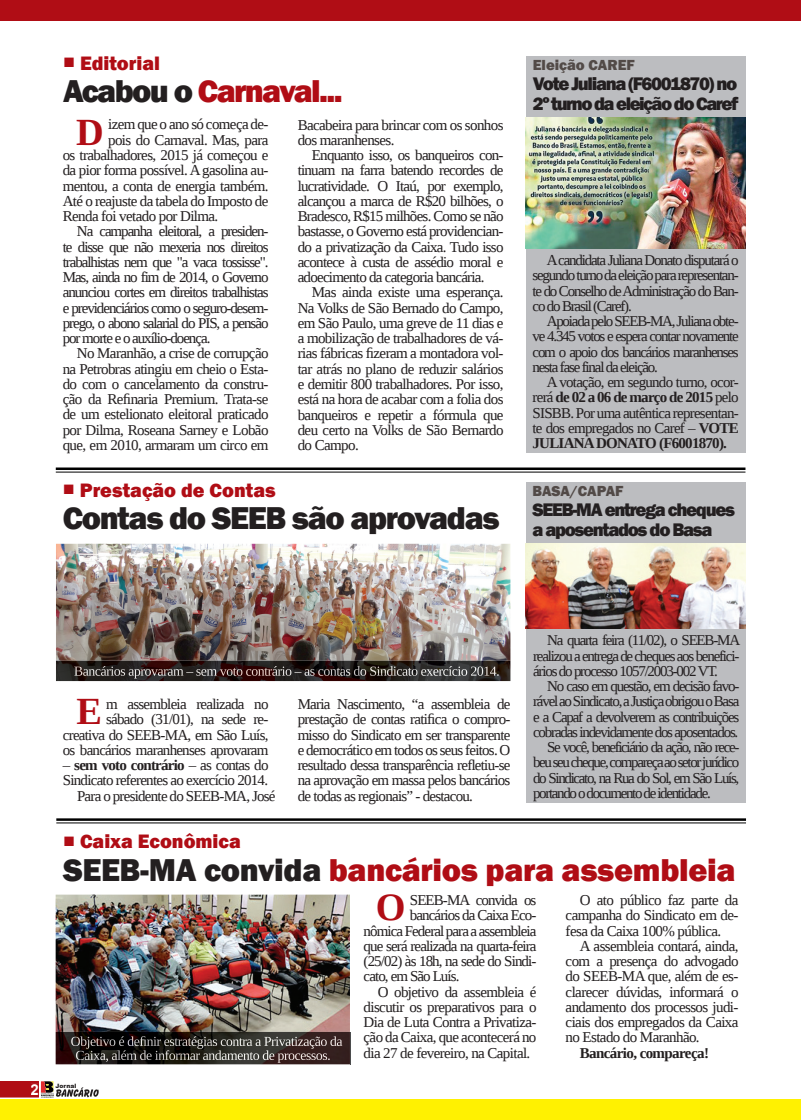
<style>
.page{position:relative;width:801px;height:1120px;background:#fff}
.page>*{position:absolute;margin:0;border:0;box-sizing:border-box;transform-origin:0 0}
.t1{font:700 38.25px "Liberation Serif";color:#b00d15}
.t2{font:800 32.5px "Franklin Gothic";letter-spacing:-.01em;color:#b00d15}
.t3{font:800 32.5px "Franklin Gothic";letter-spacing:-.04em;color:#231f20}
.t4{font:800 32.5px "Franklin Gothic";letter-spacing:-.05em;color:#b00d15}
.t5{font:800 20px "Franklin Gothic";color:#b00d15}
.t6{font:800 18.75px/20px "Franklin Gothic";letter-spacing:-.07em;color:#231f20}
.t7{font:15px/15.2px "Liberation Serif";letter-spacing:-.05em;color:#231f20;text-align:justify}
.t8{font:15px "Liberation Serif";letter-spacing:-.07em;color:#231f20}
.t9{font:15px "Liberation Serif";letter-spacing:-.08em;color:#231f20}
.t10{font:15px "Liberation Serif";letter-spacing:-.09em;color:#231f20}
.t11{font:700 15px "Liberation Serif";letter-spacing:-.045em;color:#231f20}
.t12{font:800 15px "Franklin Gothic";color:#524a47}
.t13{font:700 15px "Arial";color:#fff}
.t14{font:900 6px "Arial";color:#231f20}
.s1{color:#231f20}
.s2{font-weight:700}
.s3{font-weight:400}
</style>
<div class="page">
<svg style="left:0;top:1081px;width:99px;height:17px"></svg>
<div style="left:0;top:1099px;width:790px;height:21px;background:#fff101"></div>
<div style="left:0;top:0;width:790px;height:21px;background:#b00d15"></div>
<div style="left:790px;top:1099px;width:11px;height:21px;background:#fff101"></div>
<div style="left:790px;top:0;width:11px;height:21px;background:#b00d15"></div>
<hr style="left:56px;top:467px;width:689px;height:3px;background:#000">
<hr style="left:56px;top:472px;width:689px;height:1px;background:#000">
<div style="left:526px;top:56px;width:219px;height:396px;background:#bcbdc0"></div>
<img style="left:56px;top:894px;width:294px;height:138px">
<hr style="left:350px;top:1032px;width:1px;height:32px;background:#4b4c4d">
<img style="left:56px;top:1032px;width:294px;height:32px">
<img style="left:71px;top:1036px;width:271px;height:13px">
<img style="left:76px;top:1050px;width:254px;height:13px">
<img style="left:526px;top:118px;width:219px;height:131px">
<img style="left:56px;top:544px;width:454px;height:117px">
<img style="left:56px;top:661px;width:454px;height:20px">
<img style="left:74px;top:666px;width:425px;height:12px">
<div style="left:526px;top:483px;width:219px;height:320px;background:#bcbdc0"></div>
<hr style="left:56px;top:818px;width:690px;height:3px;background:#000">
<hr style="left:56px;top:822px;width:690px;height:1px;background:#000">
<img style="left:525px;top:544px;width:221px;height:84px">
<h3 class="t5" style="left:63px;top:50px;width:98px">■ Editorial</h3>
<h2 class="t4" style="left:63px;top:70px;width:281px"><span class="s1">Acabou o</span> Carnaval...</h2>
<h1 class="t1" style="left:76px;top:106px;width:29px">D</h1>
<p class="t7" style="left:108px;top:117px;width:162px">izem que o ano só começa de-</p>
<p class="t7" style="left:108px;top:132px;width:162px">pois do Carnaval. Mas, para</p>
<p class="t7" style="left:63px;top:147px;width:207px">os trabalhadores, 2015 já começou e</p>
<p class="t7" style="left:63px;top:163px;width:207px">da pior forma possível. A gasolina au-</p>
<p class="t7" style="left:63px;top:178px;width:207px">mentou, a conta de energia também.</p>
<p class="t7" style="left:63px;top:193px;width:207px">Até o reajuste da tabela do Imposto de</p>
<p class="t7" style="left:63px;top:208px;width:157px">Renda foi vetado por Dilma.</p>
<p class="t8" style="left:77px;top:222px;width:193px">Na campanha eleitoral, a presiden-</p>
<p class="t8" style="left:63px;top:237px;width:207px">te disse que não mexeria nos direitos</p>
<p class="t8" style="left:63px;top:252px;width:207px">trabalhistas nem que "a vaca tossisse".</p>
<p class="t8" style="left:63px;top:267px;width:207px">Mas, ainda no fim de 2014, o Governo</p>
<p class="t8" style="left:63px;top:283px;width:207px">anunciou cortes em direitos trabalhistas</p>
<p class="t8" style="left:63px;top:298px;width:207px">e previdenciários como o seguro-desem-</p>
<p class="t8" style="left:63px;top:313px;width:207px">prego, o abono salarial do PIS, a pensão</p>
<p class="t8" style="left:63px;top:328px;width:149px">por morte e o auxílio-doença.</p>
<p class="t7" style="left:77px;top:346px;width:193px">No Maranhão, a crise de corrupção</p>
<p class="t7" style="left:63px;top:361px;width:207px">na Petrobras atingiu em cheio o Esta-</p>
<p class="t7" style="left:63px;top:376px;width:207px">do com o cancelamento da constru-</p>
<p class="t7" style="left:63px;top:391px;width:207px">ção da Refinaria Premium. Trata-se</p>
<p class="t7" style="left:63px;top:407px;width:207px">de um estelionato eleitoral praticado</p>
<p class="t7" style="left:63px;top:422px;width:207px">por Dilma, Roseana Sarney e Lobão</p>
<p class="t7" style="left:63px;top:437px;width:207px">que, em 2010, armaram um circo em</p>
<p class="t7" style="left:298px;top:117px;width:207px">Bacabeira para brincar com os sonhos dos maranhenses.</p>
<p class="t7" style="left:298px;top:147px;width:207px;text-indent:14px">Enquanto isso, os banqueiros con&shy;tinuam na farra batendo recordes de lucratividade. O Itaú, por exemplo, alcançou a marca de R$20 bilhões, o Bradesco, R$15 milhões. Como se não bastasse, o Governo está providencian&shy;do a privatização da Caixa. Tudo isso acontece à custa de assédio moral e adoecimento da categoria bancária.</p>
<p class="t7" style="left:298px;top:285px;width:207px;text-indent:14px">Mas ainda existe uma esperança.<br>Na Volks de São Bernado do Campo, em São Paulo, uma greve de 11 dias e a mobilização de trabalhadores de vá&shy;rias fábricas fizeram a montadora vol&shy;tar atrás no plano de reduzir salários e demitir 800 trabalhadores. Por isso, está na hora de acabar com a folia dos banqueiros e repetir a fórmula que deu certo na Volks de São Bernardo do Campo.</p>
<h3 class="t5" style="left:63px;top:477px;width:214px">■ Prestação de Contas</h3>
<h2 class="t3" style="left:63px;top:497px;width:438px">Contas do SEEB são aprovadas</h2>
<p class="t12" style="left:533px;top:55px;width:103px">Eleição CAREF</p>
<p class="t6" style="left:533px;top:74px;width:207px">Vote Juliana (F6001870) no<br>2º turno da eleição do Caref</p>
<p class="t7" style="left:532px;top:252px;width:208px;text-indent:14px">A candidata Juliana Donato disputará o segundo turno da eleição para representan&shy;te do Conselho de Administração do Ban&shy;co do Brasil (Caref).</p>
<p class="t7" style="left:532px;top:313px;width:208px;text-indent:14px">Apoiada pelo SEEB-MA, Juliana obte&shy;ve 4.345 votos e espera contar novamente com o apoio dos bancários maranhenses nesta fase final da eleição.</p>
<p class="t7" style="left:532px;top:374px;width:208px;text-indent:14px">A votação, em segundo turno, ocor&shy;rerá <span class="s2">de 02 a 06 de março de 2015</span> pelo SISBB. Por uma autêntica representan&shy;te dos empregados no Caref – <span class="s2">VOTE JULIANA DONATO (F6001870).</span></p>
<p class="t12" style="left:532px;top:482px;width:93px">BASA/CAPAF</p>
<p class="t6" style="left:532px;top:500px;width:204px">SEEB-MA entrega cheques a aposentados do Basa</p>
<p class="t7" style="left:63px;top:696px;width:207px;text-align:right">m assembleia realizada no<br>sábado (31/01), na sede re&shy;creativa do SEEB-MA, em São Luís, os bancários maranhenses aprovaram</p>
<p class="t11" style="left:63px;top:755px;width:207px"><span class="s3">–</span> sem voto contrário <span class="s3">– as contas do</span></p>
<p class="t7" style="left:63px;top:773px;width:207px">Sindicato referentes ao exercício 2014.</p>
<p class="t7" style="left:77px;top:788px;width:200px">Para o presidente do SEEB-MA, José</p>
<h1 class="t1" style="left:76px;top:686px;width:27px">E</h1>
<p class="t7" style="left:298px;top:696px;width:214px">Maria Nascimento, “a assembleia de prestação de contas ratifica o compro&shy;misso do Sindicato em ser transparente e democrático em todos os seus feitos. O resultado dessa transparência refletiu-se na aprovação em massa pelos bancários de todas as regionais” - destacou.</p>
<p class="t7" style="left:533px;top:632px;width:208px;text-indent:14px">Na quarta feira (11/02), o SEEB-MA realizou a entrega de cheques aos benefici&shy;ários do processo 1057/2003-002 VT.</p>
<p class="t9" style="left:547px;top:676px;width:193px">No caso em questão, em decisão favo-</p>
<p class="t9" style="left:533px;top:691px;width:208px">rável ao Sindicato, a Justiça obrigou o Basa</p>
<p class="t9" style="left:533px;top:707px;width:208px">e a Capaf a devolverem as contribuições</p>
<p class="t9" style="left:533px;top:722px;width:207px">cobradas indevidamente dos aposentados.</p>
<p class="t10" style="left:547px;top:737px;width:193px">Se você, beneficiário da ação, não rece-</p>
<p class="t10" style="left:533px;top:752px;width:208px">beu seu cheque,compareça ao setor jurídico</p>
<p class="t10" style="left:533px;top:768px;width:208px">do Sindicato, na Rua do Sol, em São Luís,</p>
<p class="t10" style="left:533px;top:783px;width:179px">portando o documento de identidade.</p>
<h3 class="t5" style="left:63px;top:829px;width:179px">■ Caixa Econômica</h3>
<h2 class="t2" style="left:63px;top:849px;width:674px"><span class="s1">SEEB-MA convida</span> bancários para assembleia</h2>
<p class="t13" style="left:31px;top:1079px;width:10px">2</p>
<p class="t14" style="left:56px;top:1082px;width:22px">Jornal</p>
<h1 class="t1" style="left:376px;top:881px;width:31px">O</h1>
<p class="t7" style="left:410px;top:892px;width:128px">SEEB-MA convida os</p>
<p class="t7" style="left:410px;top:907px;width:128px">bancários da Caixa Eco-</p>
<p class="t7" style="left:363px;top:923px;width:174px">nômica Federal para a assembleia</p>
<p class="t7" style="left:363px;top:938px;width:174px">que será realizada na quarta-feira</p>
<p class="t7" style="left:363px;top:953px;width:174px">(25/02) às 18h, na sede do Sindi-</p>
<p class="t7" style="left:363px;top:968px;width:97px">cato, em São Luís.</p>
<p class="t7" style="left:378px;top:984px;width:160px">O objetivo da assembleia é</p>
<p class="t7" style="left:363px;top:999px;width:174px">discutir os preparativos para o</p>
<p class="t7" style="left:363px;top:1014px;width:174px">Dia de Luta Contra a Privatiza-</p>
<p class="t7" style="left:363px;top:1029px;width:174px">ção da Caixa, que acontecerá no</p>
<p class="t7" style="left:363px;top:1045px;width:168px">dia 27 de fevereiro, na Capital.</p>
<p class="t7" style="left:565px;top:892px;width:174px;text-indent:14px">O ato público faz parte da campanha do Sindicato em de&shy;fesa da Caixa 100% pública.</p>
<p class="t7" style="left:565px;top:938px;width:174px;text-indent:14px">A assembleia contará, ainda, com a presença do advogado do SEEB-MA que, além de es&shy;clarecer dúvidas, informará o andamento dos processos judi&shy;ciais dos empregados da Caixa no Estado do Maranhão.</p>
<p class="t11" style="left:580px;top:1042px;width:131px">Bancário, compareça!</p>
</div>
